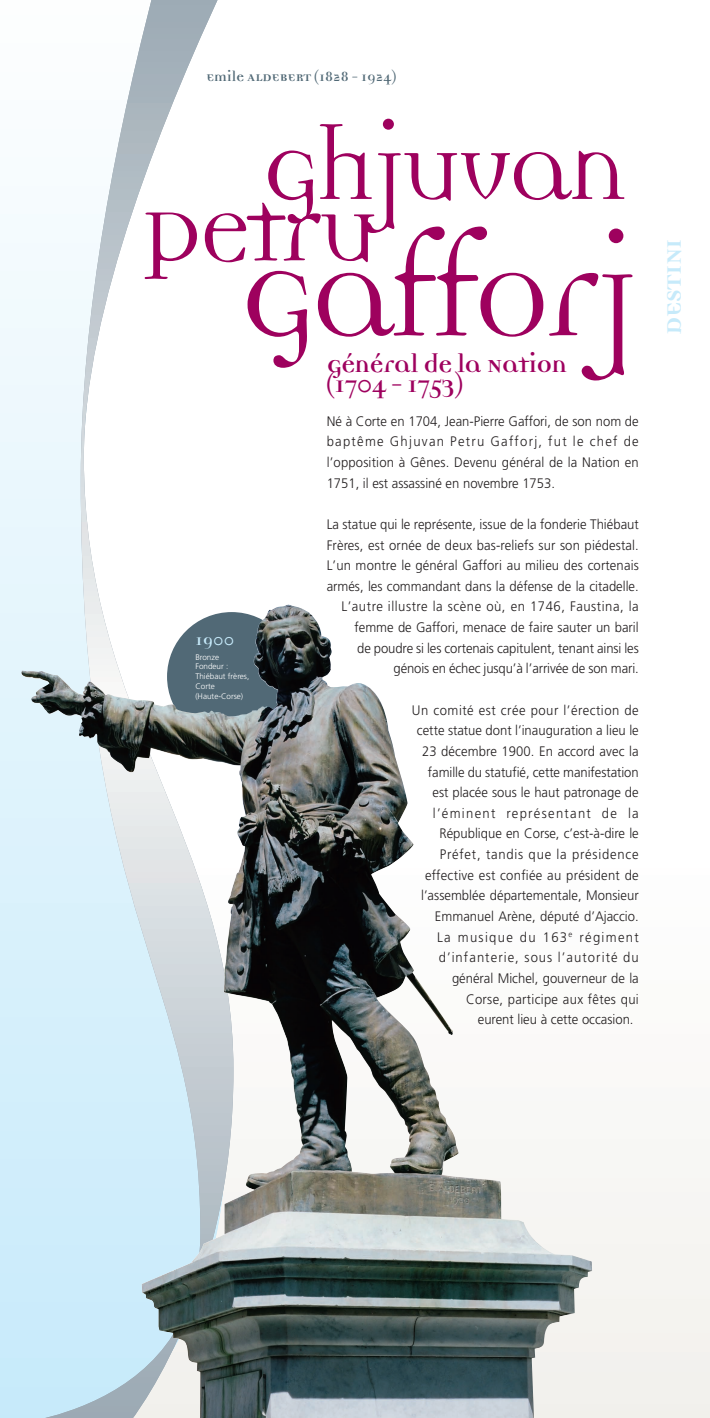
<style>
.page{position:relative;width:710px;height:1418px;background:#fff}
.page>*{position:absolute;margin:0;border:0;box-sizing:border-box;transform-origin:0 0}
.t1{font:149.56px "Democratica";letter-spacing:-.05em;color:#9e015e}
.t2{font:112.5px "Democratica";letter-spacing:-.05em;color:#9e015e}
.t3{font:700 31.25px "Democratica";letter-spacing:-.025em;color:#c6eafa}
.t4{font:700 28.12px/20px "Democratica";letter-spacing:-.015em;color:#9e015e}
.t5{font:700 18.75px "Democratica";color:#c6eafa}
.t6{font:700 15.62px "Democratica";color:#516976}
.t7{font:300 13.75px/20.6px "Frutiger";color:#231f20;text-align:justify;scale:.95 1}
.t8{font:300 13.75px "Frutiger";letter-spacing:.02em;color:#231f20;scale:.95 1}
.t9{font:300 13.75px "Frutiger";letter-spacing:.1em;color:#231f20;scale:.95 1}
.t10{font:300 13.75px "Frutiger";letter-spacing:.04em;color:#231f20;scale:.95 1}
.t11{font:300 13.75px "Frutiger";letter-spacing:.08em;color:#231f20;scale:.95 1}
.t12{font:300 13.75px "Frutiger";letter-spacing:.06em;color:#231f20;scale:.95 1}
.t13{font:300 8.12px/9.8px "Frutiger";color:#fff}
</style>
<div class="page">
<div style="left:587px;top:1140px;width:122px;height:277px;background:#f5f4f1"></div>
<svg style="left:0;top:0;width:223px;height:1417px"></svg>
<svg style="left:167px;top:612px;width:129px;height:129px;background:#455963"></svg>
<img style="left:31px;top:693px;width:556px;height:724px">
<p class="t6" style="left:206px;top:71px;width:191px">Emile ALDEBERT (1828 - 1924)</p>
<h2 class="t2" style="left:261px;top:124px;width:368px">Ghjuvan</h2>
<h2 class="t2" style="left:138px;top:185px;width:243px">Petru</h2>
<h1 class="t1" style="left:238px;top:236px;width:402px">Gafforj</h1>
<h3 class="t4" style="left:326px;top:358px;width:242px">Général de la Nation (1704 - 1753)</h3>
<h3 class="t5" style="left:195px;top:632px;width:40px">1900</h3>
<p class="t13" style="left:195px;top:652px;width:55px">Bronze<br>Fondeur :<br>Thiébaut frères,<br>Corte (Haute-Corse)</p>
<p class="t7" style="left:326px;top:412px;width:330px">Né à Corte en 1704, Jean-Pierre Gaffori, de son nom de baptême Ghjuvan Petru Gafforj, fut le chef de l’opposition à Gênes. Devenu général de la Nation en 1751, il est assassiné en novembre 1753.</p>
<p class="t7" style="left:326px;top:515px;width:330px;text-align:right">La statue qui le représente, issue de la fonderie Thiébaut Frères, est ornée de deux bas-reliefs sur son piédestal.<br>L’un montre le général Gaffori au milieu des cortenais armés, les commandant dans la défense de la citadelle.<br>L’autre illustre la scène où, en 1746, Faustina, la femme de Gaffori, menace de faire sauter un baril<br>de poudre si les cortenais capitulent, tenant ainsi les génois en échec jusqu’à l’arrivée de son mari.</p>
<p class="t10" style="left:412px;top:704px;width:240px">Un comité est crée pour l’érection de</p>
<p class="t7" style="left:417px;top:721px;width:235px">cette statue dont l’inauguration a lieu le</p>
<p class="t7" style="left:422px;top:742px;width:229px">23 décembre 1900. En accord avec la</p>
<p class="t7" style="left:428px;top:762px;width:223px">famille du statufié, cette manifestation</p>
<p class="t7" style="left:432px;top:783px;width:218px">est placée sous le haut patronage de</p>
<p class="t9" style="left:432px;top:807px;width:218px">l’éminent représentant de la</p>
<p class="t7" style="left:439px;top:824px;width:211px">République en Corse, c’est-à-dire le</p>
<p class="t12" style="left:439px;top:848px;width:211px">Préfet, tandis que la présidence</p>
<p class="t8" style="left:425px;top:869px;width:226px">effective est confiée au président de</p>
<p class="t7" style="left:421px;top:886px;width:230px">l’assemblée départementale, Monsieur</p>
<p class="t7" style="left:435px;top:907px;width:216px">Emmanuel Arène, député d’Ajaccio.</p>
<p class="t9" style="left:437px;top:931px;width:214px">La musique du 163<sup>e</sup> régiment</p>
<p class="t11" style="left:438px;top:952px;width:212px">d’infanterie, sous l’autorité du</p>
<p class="t7" style="left:452px;top:968px;width:198px">général Michel, gouverneur de la</p>
<p class="t8" style="left:466px;top:993px;width:183px">Corse, participe aux fêtes qui</p>
<p class="t7" style="left:477px;top:1010px;width:165px">eurent lieu à cette occasion.</p>
<h3 class="t3" style="left:659px;top:335px;width:98px;rotate:-90deg">DESTINI</h3>
</div>
